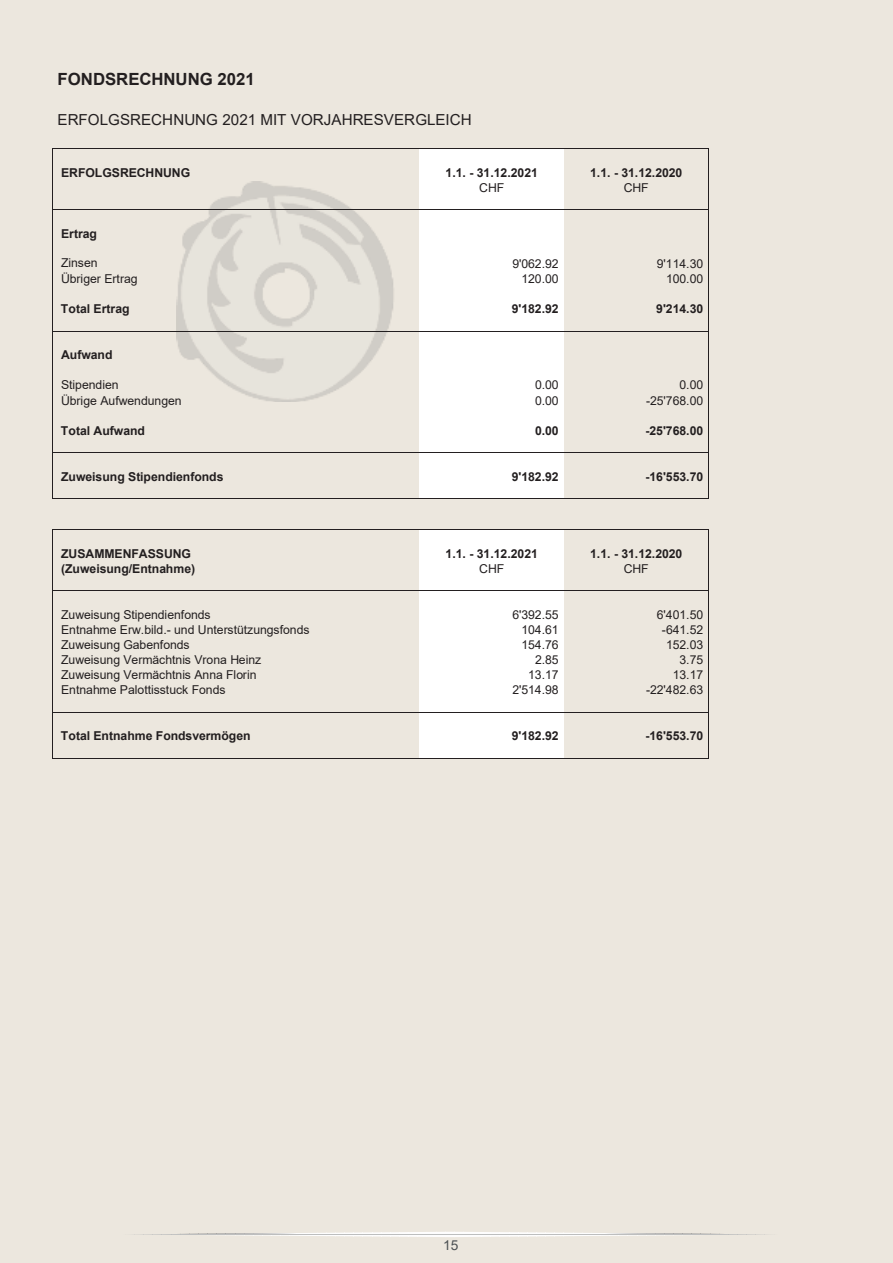
<style>
.page{position:relative;width:893px;height:1263px;background:#ece7de}
.page>*{position:absolute;margin:0;border:0;box-sizing:border-box;transform-origin:0 0}
.t1{font:700 16.8px "Arial";letter-spacing:-.005em;color:#231f20}
.t2{font:15.15px "Arial";color:#231f20}
.t3{font:13.65px "Arial";color:#4b5053}
.t4{font:12.3px "Arial";letter-spacing:-.005em;color:#231f20}
.t5{font:700 12.3px "Arial";letter-spacing:-.005em;color:#231f20}
</style>
<div class="page">
<svg style="left:134px;top:1232px;width:631px;height:5px"></svg>
<img style="left:177px;top:182px;width:223px;height:220px">
<div style="left:419px;top:149px;width:145px;height:15px;background:#fff"></div>
<hr style="left:53px;top:149px;width:366px;height:1px;background:#231f20">
<hr style="left:420px;top:149px;width:144px;height:1px;background:#231f20">
<hr style="left:565px;top:149px;width:143px;height:1px;background:#231f20">
<div style="left:419px;top:164px;width:145px;height:15px;background:#fff"></div>
<div style="left:419px;top:179px;width:145px;height:15px;background:#fff"></div>
<div style="left:419px;top:194px;width:145px;height:16px;background:#fff"></div>
<div style="left:419px;top:210px;width:145px;height:15px;background:#fff"></div>
<hr style="left:53px;top:210px;width:366px;height:1px;background:#231f20">
<hr style="left:420px;top:210px;width:144px;height:1px;background:#231f20">
<hr style="left:565px;top:210px;width:143px;height:1px;background:#231f20">
<div style="left:419px;top:225px;width:145px;height:15px;background:#fff"></div>
<div style="left:419px;top:240px;width:145px;height:15px;background:#fff"></div>
<div style="left:419px;top:255px;width:145px;height:16px;background:#fff"></div>
<div style="left:419px;top:271px;width:145px;height:15px;background:#fff"></div>
<div style="left:419px;top:286px;width:145px;height:15px;background:#fff"></div>
<div style="left:419px;top:301px;width:145px;height:15px;background:#fff"></div>
<div style="left:419px;top:316px;width:145px;height:15px;background:#fff"></div>
<div style="left:419px;top:332px;width:145px;height:15px;background:#fff"></div>
<hr style="left:53px;top:331px;width:366px;height:1px;background:#231f20">
<hr style="left:420px;top:331px;width:144px;height:1px;background:#231f20">
<hr style="left:565px;top:331px;width:143px;height:1px;background:#231f20">
<div style="left:419px;top:347px;width:145px;height:15px;background:#fff"></div>
<div style="left:419px;top:362px;width:145px;height:15px;background:#fff"></div>
<div style="left:419px;top:377px;width:145px;height:15px;background:#fff"></div>
<div style="left:419px;top:392px;width:145px;height:15px;background:#fff"></div>
<div style="left:419px;top:407px;width:145px;height:15px;background:#fff"></div>
<div style="left:419px;top:422px;width:145px;height:15px;background:#fff"></div>
<div style="left:419px;top:437px;width:145px;height:15px;background:#fff"></div>
<div style="left:419px;top:453px;width:145px;height:15px;background:#fff"></div>
<hr style="left:53px;top:452px;width:366px;height:1px;background:#231f20">
<hr style="left:420px;top:452px;width:144px;height:1px;background:#231f20">
<hr style="left:565px;top:452px;width:143px;height:1px;background:#231f20">
<div style="left:419px;top:468px;width:145px;height:15px;background:#fff"></div>
<div style="left:419px;top:483px;width:145px;height:15px;background:#fff"></div>
<svg style="left:52px;top:149px;width:2px;height:350px"></svg>
<hr style="left:53px;top:498px;width:366px;height:1px;background:#231f20">
<hr style="left:420px;top:498px;width:144px;height:1px;background:#231f20">
<hr style="left:565px;top:498px;width:143px;height:1px;background:#231f20">
<svg style="left:708px;top:149px;width:1px;height:350px"></svg>
<div style="left:419px;top:530px;width:145px;height:15px;background:#fff"></div>
<hr style="left:53px;top:529px;width:366px;height:1px;background:#231f20">
<hr style="left:420px;top:529px;width:144px;height:1px;background:#231f20">
<hr style="left:565px;top:529px;width:143px;height:1px;background:#231f20">
<div style="left:419px;top:545px;width:145px;height:15px;background:#fff"></div>
<div style="left:419px;top:560px;width:145px;height:15px;background:#fff"></div>
<div style="left:419px;top:575px;width:145px;height:15px;background:#fff"></div>
<div style="left:419px;top:591px;width:145px;height:15px;background:#fff"></div>
<hr style="left:53px;top:590px;width:366px;height:1px;background:#231f20">
<hr style="left:420px;top:590px;width:144px;height:1px;background:#231f20">
<hr style="left:565px;top:590px;width:143px;height:1px;background:#231f20">
<div style="left:419px;top:606px;width:145px;height:15px;background:#fff"></div>
<div style="left:419px;top:621px;width:145px;height:15px;background:#fff"></div>
<div style="left:419px;top:636px;width:145px;height:15px;background:#fff"></div>
<div style="left:419px;top:651px;width:145px;height:15px;background:#fff"></div>
<div style="left:419px;top:666px;width:145px;height:15px;background:#fff"></div>
<div style="left:419px;top:681px;width:145px;height:16px;background:#fff"></div>
<div style="left:419px;top:697px;width:145px;height:15px;background:#fff"></div>
<div style="left:419px;top:712px;width:145px;height:15px;background:#fff"></div>
<hr style="left:53px;top:712px;width:366px;height:1px;background:#231f20">
<hr style="left:420px;top:712px;width:144px;height:1px;background:#231f20">
<hr style="left:565px;top:712px;width:143px;height:1px;background:#231f20">
<div style="left:419px;top:727px;width:145px;height:15px;background:#fff"></div>
<div style="left:419px;top:742px;width:145px;height:16px;background:#fff"></div>
<svg style="left:52px;top:529px;width:1px;height:230px"></svg>
<hr style="left:53px;top:758px;width:366px;height:1px;background:#231f20">
<hr style="left:419px;top:758px;width:145px;height:1px;background:#231f20">
<hr style="left:564px;top:758px;width:144px;height:1px;background:#231f20">
<svg style="left:708px;top:529px;width:1px;height:230px"></svg>
<h1 class="t1" style="left:58px;top:67px;width:199px">FONDSRECHNUNG 2021</h1>
<p class="t2" style="left:58px;top:109px;width:416px">ERFOLGSRECHNUNG 2021 MIT VORJAHRESVERGLEICH</p>
<p class="t5" style="left:61px;top:164px;width:131px">ERFOLGSRECHNUNG</p>
<p class="t5" style="left:446px;top:164px;width:94px">1.1. - 31.12.2021</p>
<p class="t5" style="left:590px;top:164px;width:94px">1.1. - 31.12.2020</p>
<p class="t4" style="left:479px;top:179px;width:27px">CHF</p>
<p class="t4" style="left:624px;top:179px;width:27px">CHF</p>
<p class="t5" style="left:61px;top:225px;width:37px">Ertrag</p>
<p class="t4" style="left:61px;top:254px;width:38px">Zinsen</p>
<p class="t4" style="left:512px;top:255px;width:48px">9'062.92</p>
<p class="t4" style="left:657px;top:255px;width:48px">9'114.30</p>
<p class="t4" style="left:61px;top:270px;width:78px">Übriger Ertrag</p>
<p class="t4" style="left:521px;top:270px;width:39px">120.00</p>
<p class="t4" style="left:666px;top:270px;width:39px">100.00</p>
<p class="t5" style="left:61px;top:300px;width:70px">Total Ertrag</p>
<p class="t5" style="left:512px;top:300px;width:48px">9'182.92</p>
<p class="t5" style="left:656px;top:300px;width:48px">9'214.30</p>
<p class="t5" style="left:61px;top:346px;width:53px">Aufwand</p>
<p class="t4" style="left:61px;top:377px;width:59px">Stipendien</p>
<p class="t4" style="left:535px;top:377px;width:25px">0.00</p>
<p class="t4" style="left:680px;top:377px;width:25px">0.00</p>
<p class="t4" style="left:61px;top:392px;width:122px">Übrige Aufwendungen</p>
<p class="t4" style="left:535px;top:392px;width:25px">0.00</p>
<p class="t4" style="left:646px;top:392px;width:59px">-25'768.00</p>
<p class="t5" style="left:61px;top:422px;width:86px">Total Aufwand</p>
<p class="t5" style="left:535px;top:422px;width:25px">0.00</p>
<p class="t5" style="left:645px;top:422px;width:59px">-25'768.00</p>
<p class="t5" style="left:61px;top:468px;width:164px">Zuweisung Stipendienfonds</p>
<p class="t5" style="left:512px;top:468px;width:48px">9'182.92</p>
<p class="t5" style="left:645px;top:468px;width:59px">-16'553.70</p>
<p class="t5" style="left:61px;top:545px;width:132px">ZUSAMMENFASSUNG</p>
<p class="t5" style="left:446px;top:545px;width:94px">1.1. - 31.12.2021</p>
<p class="t5" style="left:590px;top:545px;width:94px">1.1. - 31.12.2020</p>
<p class="t5" style="left:61px;top:559px;width:136px">(Zuweisung/Entnahme)</p>
<p class="t4" style="left:479px;top:560px;width:27px">CHF</p>
<p class="t4" style="left:624px;top:560px;width:27px">CHF</p>
<p class="t4" style="left:61px;top:606px;width:151px">Zuweisung Stipendienfonds</p>
<p class="t4" style="left:512px;top:606px;width:48px">6'392.55</p>
<p class="t4" style="left:657px;top:606px;width:48px">6'401.50</p>
<p class="t4" style="left:61px;top:621px;width:250px">Entnahme Erw.bild.- und Unterstützungsfonds</p>
<p class="t4" style="left:521px;top:621px;width:39px">104.61</p>
<p class="t4" style="left:662px;top:621px;width:43px">-641.52</p>
<p class="t4" style="left:61px;top:636px;width:130px">Zuweisung Gabenfonds</p>
<p class="t4" style="left:521px;top:636px;width:39px">154.76</p>
<p class="t4" style="left:666px;top:636px;width:39px">152.03</p>
<p class="t4" style="left:61px;top:651px;width:202px">Zuweisung Vermächtnis Vrona Heinz</p>
<p class="t4" style="left:535px;top:651px;width:25px">2.85</p>
<p class="t4" style="left:680px;top:651px;width:25px">3.75</p>
<p class="t4" style="left:61px;top:666px;width:197px">Zuweisung Vermächtnis Anna Florin</p>
<p class="t4" style="left:528px;top:666px;width:32px">13.17</p>
<p class="t4" style="left:673px;top:666px;width:32px">13.17</p>
<p class="t4" style="left:61px;top:681px;width:166px">Entnahme Palottisstuck Fonds</p>
<p class="t4" style="left:512px;top:681px;width:48px">2'514.98</p>
<p class="t4" style="left:646px;top:681px;width:59px">-22'482.63</p>
<p class="t5" style="left:61px;top:727px;width:191px">Total Entnahme Fondsvermögen</p>
<p class="t5" style="left:512px;top:727px;width:48px">9'182.92</p>
<p class="t5" style="left:645px;top:727px;width:59px">-16'553.70</p>
<p class="t3" style="left:443px;top:1236px;width:17px">15</p>
</div>
